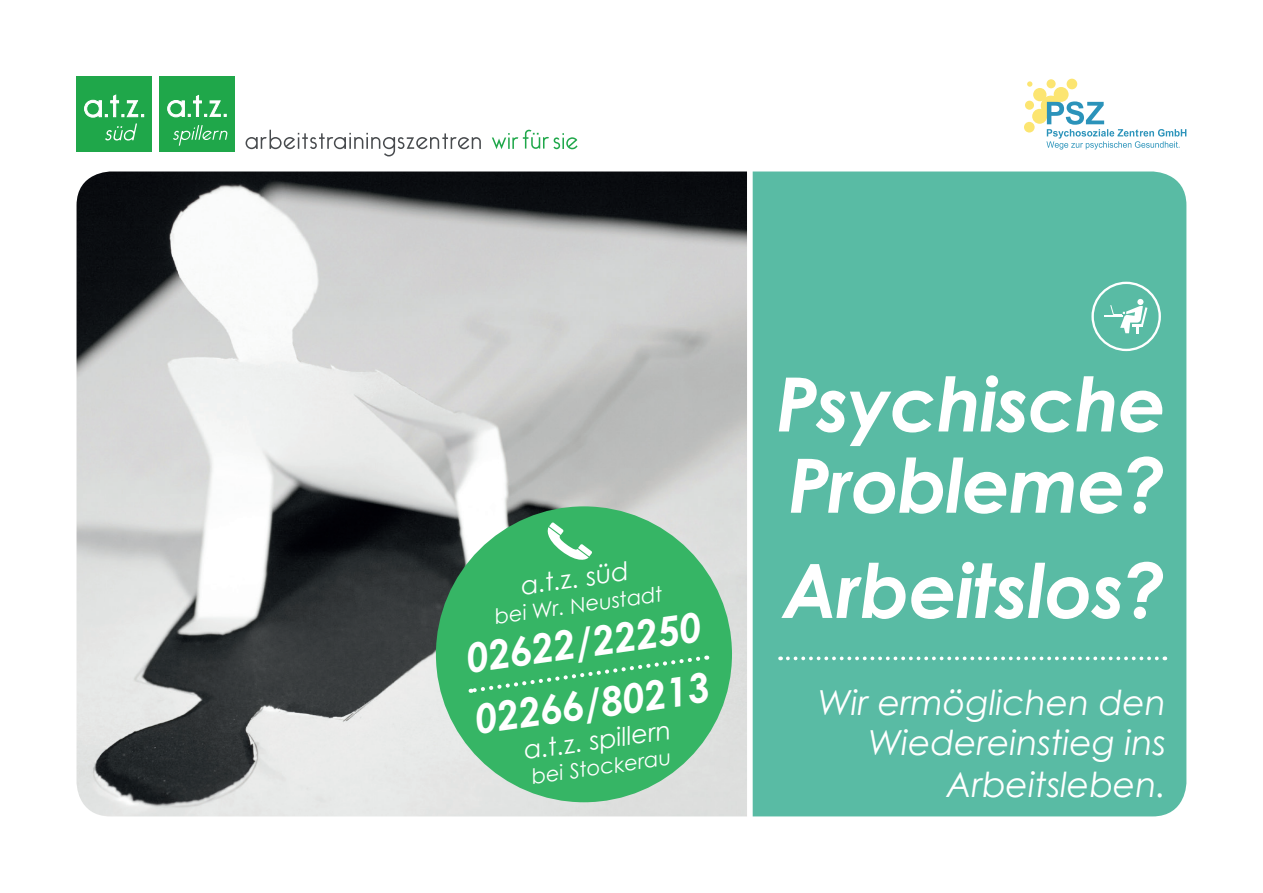
<style>
.page{position:relative;width:1263px;height:893px;background:#fff}
.page>*{position:absolute;margin:0;border:0;box-sizing:border-box;transform-origin:0 0}
.t1{font:italic 700 75px/81.2px "Century Gothic";letter-spacing:-.02em;color:#fff}
.t2{font:italic 700 40.5px/61.5px "Century Gothic";color:#fff}
.t3{font:italic 34.5px/41.4px "Century Gothic";color:#fff;text-align:right}
.t4{font:italic 25.5px "Century Gothic";color:#fff}
.t5{font:italic 21px "Century Gothic";color:#fff}
</style>
<div class="page">
<img style="left:77px;top:171px;width:670px;height:645px">
<div style="left:1054px;top:87px;width:14px;height:15px;background:#fce571;border-radius:50%"></div>
<div style="left:1032px;top:109px;width:15px;height:15px;background:#fce571;border-radius:50%"></div>
<div style="left:1033px;top:88px;width:13px;height:13px;background:#fce571;border-radius:50%"></div>
<div style="left:1066px;top:79px;width:11px;height:10px;background:#fce571;border-radius:50%"></div>
<div style="left:1024px;top:122px;width:11px;height:11px;background:#fce571;border-radius:50%"></div>
<div style="left:1046px;top:79px;width:10px;height:9px;background:#fce571;border-radius:50%"></div>
<div style="left:1025px;top:101px;width:9px;height:9px;background:#fce571;border-radius:50%"></div>
<svg style="left:1027px;top:81px;width:5px;height:6px"></svg>
<svg style="left:1041px;top:96px;width:145px;height:54px"></svg>
<svg style="left:160px;top:77px;width:75px;height:75px;background:#35af5c"></svg>
<svg style="left:77px;top:77px;width:75px;height:75px;background:#33ae5a"></svg>
<svg style="left:492px;top:130px;width:85px;height:19px"></svg>
<svg style="left:246px;top:130px;width:235px;height:26px"></svg>
<div style="left:436px;top:506px;width:296px;height:296px;background:#36b565;border-radius:50%"></div>
<svg style="left:547px;top:522px;width:45px;height:38px"></svg>
<svg style="left:470px;top:655px;width:237px;height:38px"></svg>
<div style="left:753px;top:171px;width:433px;height:645px;background:#59bba4"></div>
<svg style="left:780px;top:656px;width:377px;height:4px"></svg>
<svg style="left:1091px;top:282px;width:70px;height:69px"></svg>
<p class="t4" style="left:519px;top:570px;width:110px;rotate:-8deg">a.t.z. süd</p>
<p class="t5" style="left:493px;top:604px;width:171px;rotate:-8deg">bei Wr. Neustadt</p>
<p class="t2" style="left:462px;top:627px;width:239px;rotate:-8deg">02622/22250<br>02266/80213</p>
<p class="t4" style="left:522px;top:735px;width:150px;rotate:-8deg">a.t.z. spillern</p>
<p class="t5" style="left:530px;top:764px;width:142px;rotate:-8deg">bei Stockerau</p>
<h1 class="t1" style="left:776px;top:361px;width:391px">Psychische<br>Probleme?</h1>
<h1 class="t1" style="left:782px;top:548px;width:385px">Arbeitslos?</h1>
<p class="t3" style="left:818px;top:681px;width:350px">Wir ermöglichen den<br>Wiedereinstieg ins<br>Arbeitsleben.</p>
</div>
